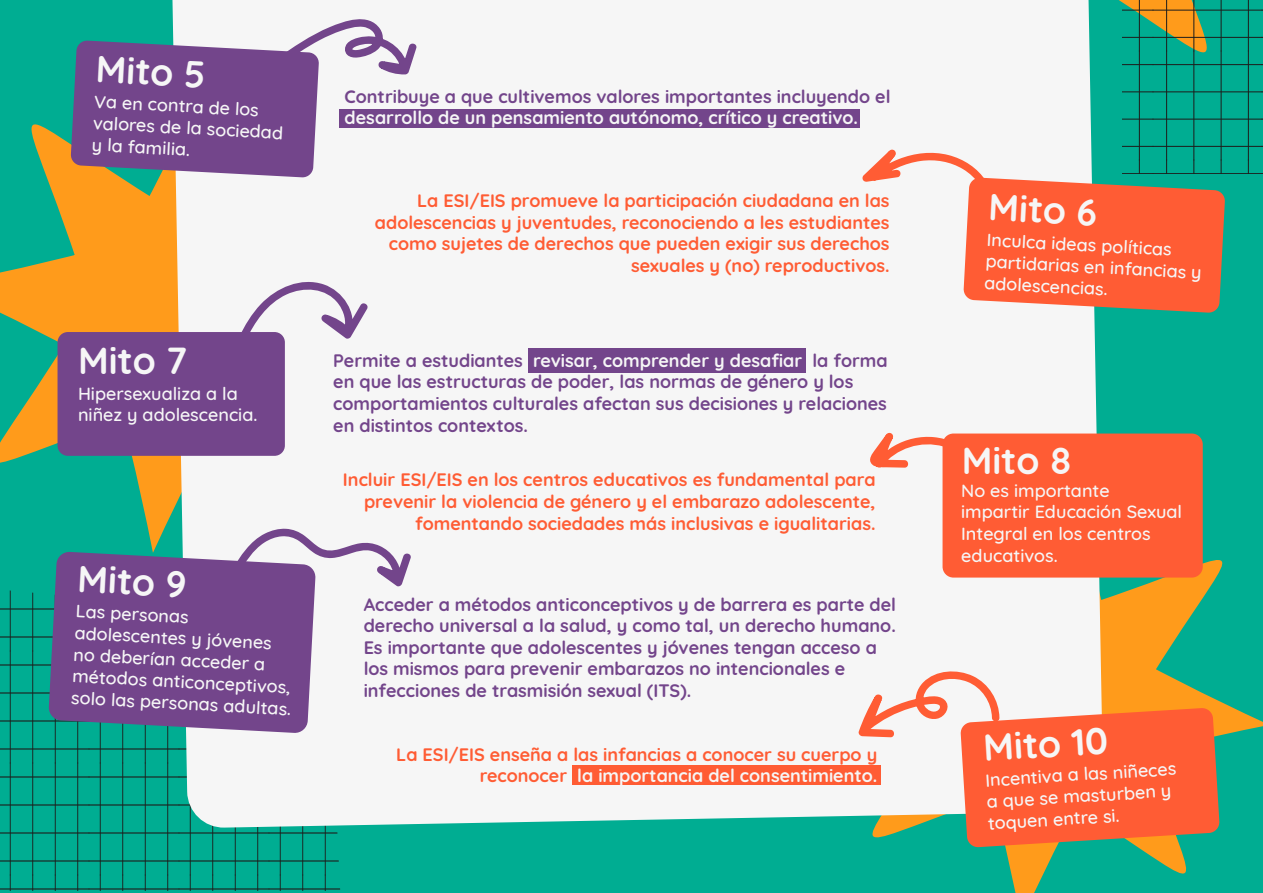
<style>
.page{position:relative;width:1263px;height:893px;background:#00ad92}
.page>*{position:absolute;margin:0;border:0;box-sizing:border-box;transform-origin:0 0}
.t1{font:700 37.5px "Quicksand";color:#f6f6f6}
.t2{font:700 18px/21.6px "Quicksand";color:#73458b}
.t3{font:700 18px/21.6px "Quicksand";color:#ff5c34;text-align:right}
.t4{font:500 18px/21.6px "Quicksand";color:#f6f6f6}
.t5{font:700 18px "Quicksand";color:#f6f6f6}
.s1{color:#f6f6f6}
</style>
<div class="page">
<svg style="left:0;top:676px;width:340px;height:215px"></svg>
<svg style="left:0;top:124px;width:160px;height:552px"></svg>
<svg style="left:977px;top:433px;width:286px;height:460px"></svg>
<div style="left:160px;top:0;width:943px;height:828px;background:#f6f6f6"></div>
<svg style="left:1123px;top:0;width:140px;height:173px"></svg>
<svg style="left:71px;top:12px;width:347px;height:166px"></svg>
<div style="left:339px;top:109px;width:521px;height:19px;background:#73458b"></div>
<svg style="left:48px;top:552px;width:268px;height:181px;fill:#73458b"></svg>
<div style="left:58px;top:332px;width:227px;height:124px;background:#73458b;border-radius:10px"></div>
<div style="left:942px;top:434px;width:261px;height:144px;background:#ff5c34;border-radius:11px"></div>
<svg style="left:867px;top:431px;width:97px;height:37px"></svg>
<svg style="left:238px;top:277px;width:131px;height:66px"></svg>
<svg style="left:229px;top:528px;width:183px;height:59px"></svg>
<svg style="left:858px;top:669px;width:362px;height:178px"></svg>
<div style="left:529px;top:348px;width:277px;height:25px;background:#73458b"></div>
<div style="left:573px;top:766px;width:308px;height:19px;background:#ff5c34"></div>
<svg style="left:862px;top:149px;width:363px;height:164px"></svg>
<h1 class="t1" style="left:98px;top:38px;width:111px;rotate:3deg">Mito 5</h1>
<p class="t4" style="left:95px;top:89px;width:192px;rotate:3deg">Va en contra de los valores de la sociedad y la familia.</p>
<p class="t2" style="left:345px;top:84px;width:547px">Contribuye a que cultivemos valores importantes incluyendo el</p>
<p class="t5" style="left:345px;top:103px;width:515px">desarrollo de un pensamiento autónomo, crítico y creativo.</p>
<h1 class="t1" style="left:78px;top:330px;width:111px">Mito 7</h1>
<p class="t4" style="left:78px;top:381px;width:181px">Hipersexualiza a la niñez y adolescencia.</p>
<h1 class="t1" style="left:79px;top:548px;width:110px;rotate:3deg">Mito 9</h1>
<p class="t4" style="left:76px;top:599px;width:222px;rotate:3deg">Las personas adolescentes y jóvenes no deberían acceder a métodos anticonceptivos, solo las personas adultas.</p>
<p class="t3" style="left:375px;top:188px;width:516px">La ESI/EIS promueve la participación ciudadana en las adolescencias y juventudes, reconociendo a les estudiantes como sujetes de derechos que pueden exigir sus derechos sexuales y (no) reproductivos.</p>
<p class="t2" style="left:333px;top:348px;width:556px">Permite a estudiantes <span class="s1">revisar, comprender y desafiar</span> la forma en que las estructuras de poder, las normas de género y los comportamientos culturales afectan sus decisiones y relaciones en distintos contextos.</p>
<p class="t3" style="left:343px;top:468px;width:534px">Incluir ESI/EIS en los centros educativos es fundamental para prevenir la violencia de género y el embarazo adolescente, fomentando sociedades más inclusivas e igualitarias.</p>
<p class="t2" style="left:364px;top:592px;width:534px">Acceder a métodos anticonceptivos y de barrera es parte del derecho universal a la salud, y como tal, un derecho humano.<br>Es importante que adolescentes y jóvenes tengan acceso a los mismos para prevenir embarazos no intencionales e infecciones de trasmisión sexual (ITS).</p>
<p class="t3" style="left:396px;top:742px;width:482px">La ESI/EIS enseña a las infancias a conocer su cuerpo y reconocer <span class="s1">la importancia del consentimiento.</span></p>
<h1 class="t1" style="left:990px;top:176px;width:110px;rotate:3deg">Mito 6</h1>
<p class="t4" style="left:987px;top:227px;width:218px;rotate:3deg">Inculca ideas políticas partidarias en infancias y adolescencias.</p>
<h1 class="t1" style="left:962px;top:430px;width:112px">Mito 8</h1>
<p class="t4" style="left:961px;top:478px;width:222px">No es importante impartir Educación Sexual<br>Integral en los centros educativos.</p>
<h1 class="t1" style="left:981px;top:717px;width:126px;rotate:-4deg">Mito 10</h1>
<p class="t4" style="left:984px;top:768px;width:193px;rotate:-4deg">Incentiva a las niñeces a que se masturben y toquen entre si.</p>
</div>
